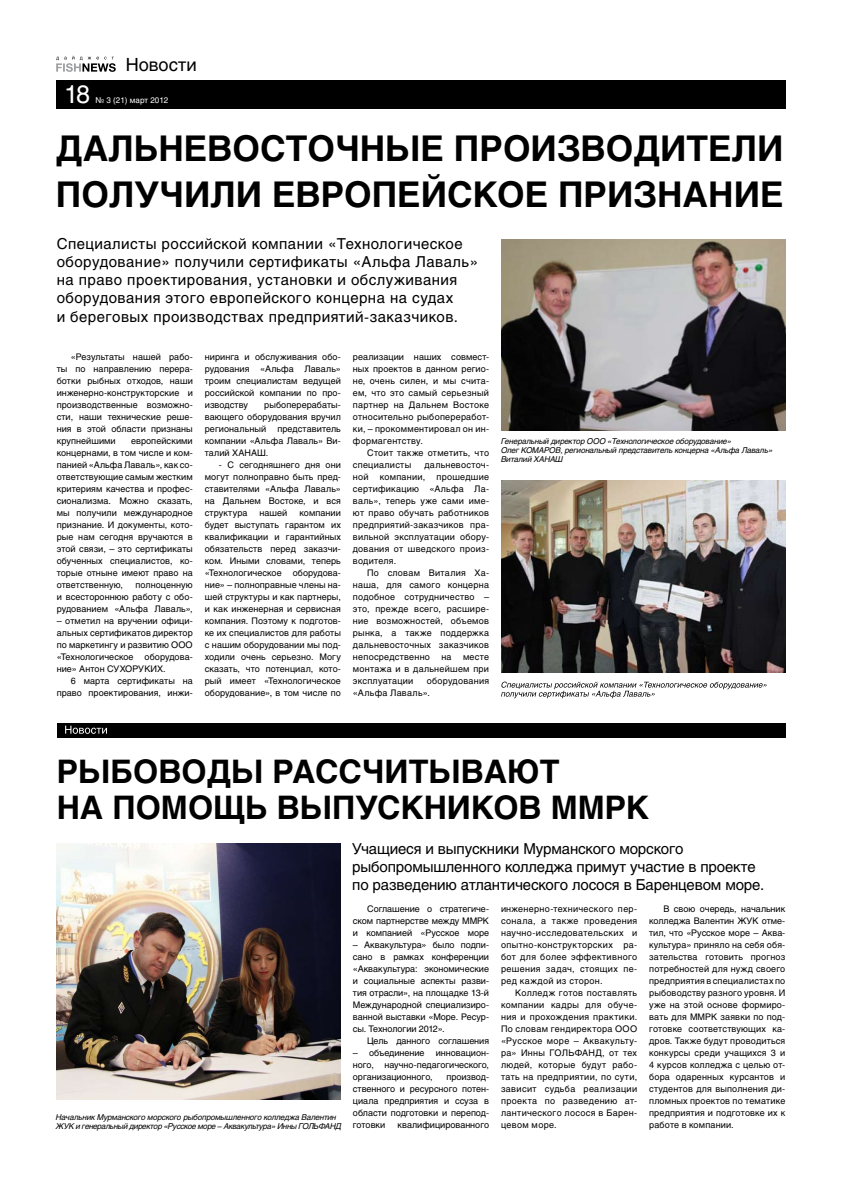
<style>
.page{position:relative;width:842px;height:1191px;background:#fff}
.page>*{position:absolute;margin:0;border:0;box-sizing:border-box;transform-origin:0 0}
.t1{font:700 35.1px/46.7px "Helios";color:#000}
.t2{font:700 32.1px/36.5px "Helios";color:#000}
.t3{font:25px "Helios";color:#fff}
.t4{font:18px "Helios";color:#000}
.t5{font:14.9px/18.1px "Helios";letter-spacing:.03em;color:#000}
.t6{font:14.9px/18.1px "Helios";letter-spacing:-.01em;color:#000}
.t7{font:9px/12px "Helios";letter-spacing:.01em;color:#000;text-align:justify}
.t8{font:9px/12px "Helios";letter-spacing:.03em;color:#000}
.t9{font:italic 8px/9px "Helios";letter-spacing:-.02em;color:#000}
.t10{font:8px "Helios";color:#fff}
</style>
<div class="page">
<div style="left:56px;top:80px;width:729px;height:29px;background:#000"></div>
<svg style="left:56px;top:56px;width:60px;height:16px"></svg>
<img style="left:501px;top:239px;width:284px;height:192px">
<img style="left:501px;top:480px;width:284px;height:192px">
<div style="left:57px;top:723px;width:728px;height:14px;background:#000"></div>
<svg style="left:65px;top:725px;width:42px;height:9px"></svg>
<svg style="left:501px;top:681px;width:266px;height:17px"></svg>
<img style="left:57px;top:843px;width:284px;height:256px">
<h3 class="t4" style="left:126px;top:54px;width:73px">Новости</h3>
<h3 class="t3" style="left:64px;top:79px;width:28px">18</h3>
<p class="t10" style="left:95px;top:96px;width:75px">№ 3 (21) март 2012</p>
<h1 class="t1" style="left:56px;top:125px;width:729px">Дальневосточные производители получили европейское признание</h1>
<p class="t5" style="left:57px;top:235px;width:423px">Специалисты российской компании «Технологическое оборудование» получили сертификаты «Альфа Лаваль» на право проектирования, установки и обслуживания оборудования этого европейского концерна на судах<br>и береговых производствах предприятий-заказчиков.</p>
<p class="t7" style="left:57px;top:351px;width:138px;text-indent:14px">«Результаты нашей рабо&shy;ты по направлению перера&shy;ботки рыбных отходов, наши инженерно-конструкторские и производственные возможно&shy;сти, наши технические реше&shy;ния в этой области признаны крупнейшими</p>
<p class="t7" style="left:205px;top:351px;width:138px">ниринга и обслуживания обо&shy;рудования «Альфа Лаваль» троим специалистам ведущей российской компании по про&shy;изводству</p>
<p class="t7" style="left:353px;top:351px;width:138px">реализации наших совмест&shy;ных проектов в данном регио&shy;не, очень силен, и мы счита&shy;ем, что это самый серьезный партнер на Дальнем Востоке относительно рыбопереработ&shy;ки, – прокомментировал он ин&shy;формагентству.</p>
<p class="t8" style="left:353px;top:447px;width:138px;text-indent:14px">Стоит также отметить, что специалисты</p>
<p class="t7" style="left:205px;top:399px;width:138px;text-indent:59px">рыбоперерабаты&shy;вающего оборудования вручил региональный представитель компании «Альфа Лаваль» Ви&shy;талий ХАНАШ.</p>
<p class="t7" style="left:205px;top:459px;width:138px;text-indent:14px">- С сегодняшнего дня они могут полноправно быть пред&shy;ставителями «Альфа Лаваль» на Дальнем Востоке, и вся структура</p>
<p class="t7" style="left:57px;top:435px;width:138px;text-indent:74px">европейскими концернами, в том числе и ком&shy;панией «Альфа Лаваль», как со&shy;ответствующие самым жестким критериям качества и профес&shy;сионализма. Можно сказать, мы получили международное признание. И документы, кото&shy;рые нам сегодня вручаются в этой связи, – это сертификаты обученных специалистов, ко&shy;торые отныне имеют право на ответственную,</p>
<p class="t9" style="left:501px;top:436px;width:273px">Генеральный директор ООО «Технологическое оборудование»<br>Олег КОМАРОВ, региональный представитель концерна «Альфа Лаваль»<br>Виталий ХАНАШ</p>
<p class="t7" style="left:353px;top:459px;width:138px;text-indent:71px">дальневосточ&shy;ной компании, прошедшие сертификацию «Альфа Ла&shy;валь», теперь уже сами име&shy;ют право обучать работников предприятий-заказчиков пра&shy;вильной эксплуатации обору&shy;дования от шведского произ&shy;водителя.</p>
<p class="t7" style="left:353px;top:567px;width:138px;text-indent:14px">По словам Виталия Ха&shy;наша, для самого концерна подобное сотрудничество – это, прежде всего, расшире&shy;ние возможностей, объемов рынка, а также поддержка дальневосточных заказчиков непосредственно</p>
<p class="t7" style="left:259px;top:507px;width:30px">нашей</p>
<p class="t7" style="left:205px;top:507px;width:138px;text-indent:95px">компании будет выступать гарантом их квалификации и гарантийных обязательств перед заказчи&shy;ком. Иными словами, теперь «Технологическое оборудова&shy;ние» – полноправные члены на&shy;шей структуры и как партнеры, и как инженерная и сервисная компания. Поэтому к подготов&shy;ке их специалистов для работы с нашим оборудовании мы под&shy;ходили очень серьезно. Могу сказать, что потенциал, кото&shy;рый имеет «Технологическое оборудование», в том числе по</p>
<p class="t7" style="left:57px;top:579px;width:138px;text-indent:79px">полноценную и всестороннюю работу с обо&shy;рудованием «Альфа Лаваль»,</p>
<p class="t7" style="left:57px;top:615px;width:138px">– отметил на вручении офици&shy;альных сертификатов директор по маркетингу и развитию ООО «Технологическое оборудова&shy;ние» Антон СУХОРУКИХ.</p>
<p class="t7" style="left:57px;top:675px;width:138px;text-align:right">6 марта сертификаты на право проектирования, инжи-</p>
<p class="t7" style="left:353px;top:650px;width:138px;text-indent:110px">месте монтажа и в дальнейшем при эксплуатации</p>
<p class="t7" style="left:441px;top:650px;width:12px">на</p>
<p class="t7" style="left:353px;top:674px;width:138px;text-indent:74px">оборудования «Альфа Лаваль».</p>
<h2 class="t2" style="left:57px;top:753px;width:594px">Рыбоводы рассчитывают<br>на помощь выпускников ММРК</h2>
<h3 class="t6" style="left:352px;top:839px;width:414px">Учащиеся и выпускники Мурманского морского рыбопромышленного колледжа примут участие в проекте по разведению атлантического лосося в Баренцевом море.</h3>
<p class="t9" style="left:56px;top:1112px;width:287px">Начальник Мурманского морского рыбопромышленного колледжа Валентин<br>ЖУК и генеральный директор «Русское море – Аквакультура» Инны ГОЛЬФАНД</p>
<p class="t7" style="left:353px;top:903px;width:138px;text-indent:14px">Соглашение о стратегиче&shy;ском партнерстве между ММРК и компанией «Русское море</p>
<p class="t7" style="left:353px;top:939px;width:138px">– Аквакультура» было подпи&shy;сано в рамках конференции «Аквакультура: экономические и социальные аспекты разви&shy;тия отрасли», на площадке 13-й Международной специализиро&shy;ванной выставки «Море. Ресур&shy;сы. Технологии 2012».</p>
<p class="t7" style="left:367px;top:1035px;width:123px">Цель данного соглашения</p>
<p class="t7" style="left:353px;top:1047px;width:138px">– объединение инновацион&shy;ного, научно-педагогического, организационного,</p>
<p class="t7" style="left:353px;top:1071px;width:138px;text-indent:93px">производ&shy;ственного и ресурсного потен&shy;циала предприятия и ссуза в области подготовки и перепод&shy;готовки</p>
<p class="t7" style="left:397px;top:1119px;width:93px">квалифицированного</p>
<p class="t7" style="left:501px;top:903px;width:138px">инженерно-технического пер&shy;сонала, а также проведения научно-исследовательских и опытно-конструкторских ра&shy;бот для более эффективного решения задач, стоящих пе&shy;ред каждой из сторон.</p>
<p class="t7" style="left:501px;top:987px;width:138px;text-indent:14px">Колледж готов поставлять компании кадры для обуче&shy;ния и прохождения практики.<br>По словам гендиректора ООО «Русское море – Аквакульту&shy;ра» Инны ГОЛЬФАНД, от тех людей, которые будут рабо&shy;тать на предприятии, по сути, зависит судьба реализации проекта по разведению ат&shy;лантического лосося в Барен&shy;цевом море.</p>
<p class="t7" style="left:649px;top:903px;width:138px;text-indent:14px">В свою очередь, начальник колледжа Валентин ЖУК отме&shy;тил, что «Русское море – Аква&shy;культура» приняло на себя обя&shy;зательства готовить прогноз потребностей для нужд своего предприятия в специалистах по рыбоводству разного уровня. И уже на этой основе формиро&shy;вать для ММРК заявки по под&shy;готовке соответствующих ка&shy;дров. Также будут проводиться конкурсы среди учащихся 3 и 4 курсов колледжа с целью от&shy;бора одаренных курсантов и студентов для выполнения ди&shy;пломных проектов по тематике предприятия и подготовке их к работе в компании.</p>
</div>
